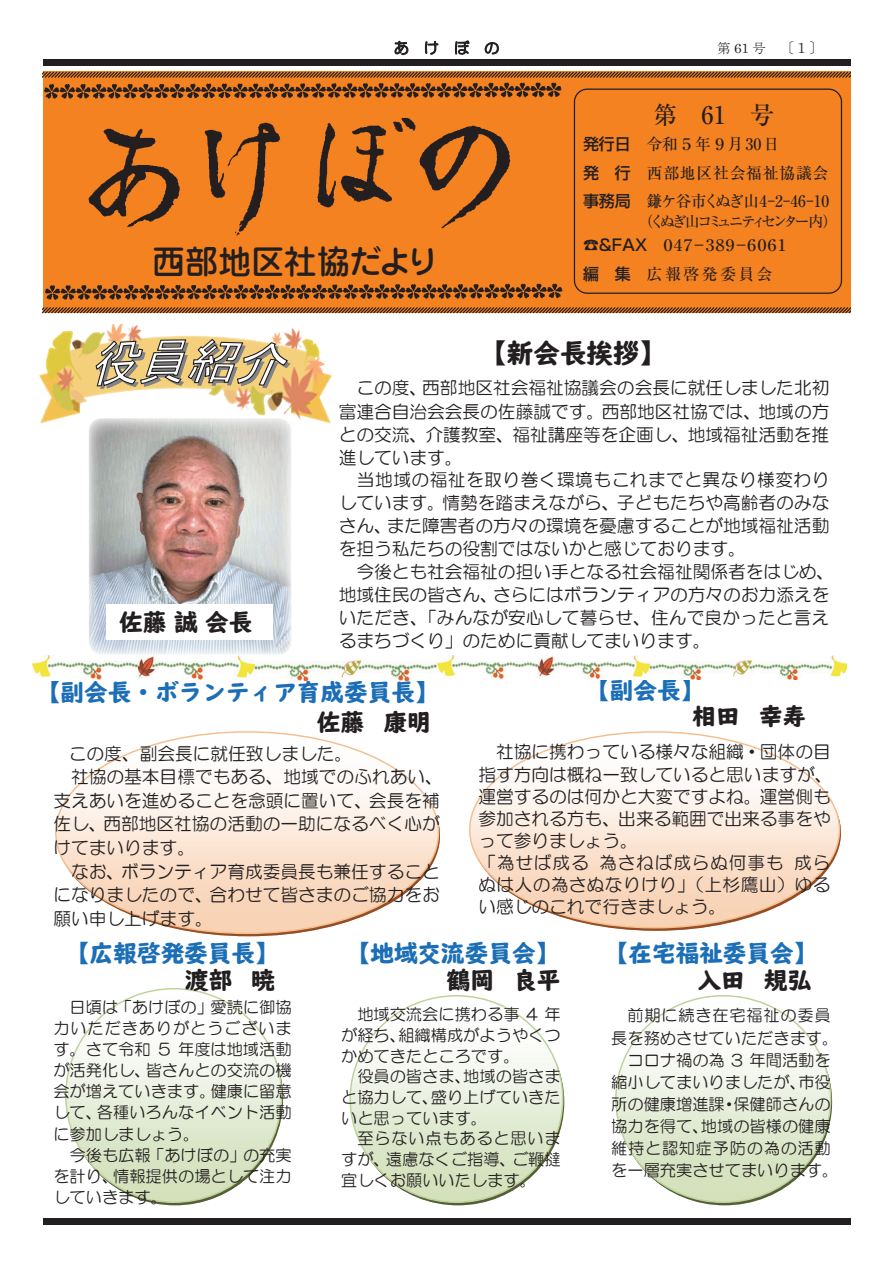
<style>
.page{position:relative;width:893px;height:1263px;background:#fff}
.page>*{position:absolute;margin:0;border:0;box-sizing:border-box;transform-origin:0 0}
.t1{font:500 33px "Jun 34 Pro";color:#231f20}
.t2{font:800 26.55px "UD Digi Kyokasho Std N";color:#231f20}
.t3{font:500 24.3px "Ryumin Pr 6";color:#231f20}
.t4{font:800 23.7px "UD Digi Kyokasho Std N";color:#1c6fb6}
.t5{font:800 23.7px "UD Digi Kyokasho Std N";color:#231f20}
.t6{font:17.7px/22.2px "HG Maru Gothic MPRO";color:#231f20;text-align:justify}
.t7{font:16.2px/21px "HG Maru Gothic MPRO";color:#231f20;text-align:justify}
.t8{font:500 15.9px/28.7px "Ryumin Pr 6";letter-spacing:.035em;color:#231f20}
.t9{font:500 15.9px/28.7px "Ryumin Pr 6";letter-spacing:-.37em;color:#231f20}
.t10{font:15px "MS Mincho";color:#231f20}
.t11{font:15px "HG Maru Gothic MPRO";color:#231f20}
.t12{font:500 14.85px "Ryumin Pr 6";letter-spacing:-.235em;color:#231f20}
.s1{font-size:13.5px}
.s2{font-family:"Century";font-size:13.5px}
.s3{font-family:"Shin Go Pr 6"}
.s4{font-size:15.9px}
</style>
<div class="page">
<img style="left:89px;top:428px;width:202px;height:227px">
<img style="left:39px;top:324px;width:293px;height:104px">
<svg style="left:95px;top:338px;width:195px;height:51px;background:#bbab88"></svg>
<div style="left:107px;top:605px;width:166px;height:35px;background:#fff"></div>
<img style="left:32px;top:655px;width:406px;height:25px">
<img style="left:438px;top:655px;width:408px;height:24px">
<img style="left:67px;top:991px;width:216px;height:214px">
<img style="left:66px;top:989px;width:104px;height:126px">
<img style="left:352px;top:999px;width:212px;height:206px">
<img style="left:351px;top:996px;width:102px;height:123px">
<img style="left:617px;top:999px;width:215px;height:206px">
<img style="left:616px;top:996px;width:103px;height:123px">
<img style="left:57px;top:735px;width:383px;height:201px">
<img style="left:60px;top:732px;width:181px;height:79px">
<img style="left:471px;top:735px;width:370px;height:196px">
<img style="left:471px;top:732px;width:177px;height:86px">
<div style="left:43px;top:72px;width:807px;height:241px;background:#f58220"></div>
<svg style="left:43px;top:72px;width:807px;height:6px;background:#905220"></svg>
<svg style="left:43px;top:307px;width:807px;height:6px;background:#905220"></svg>
<div style="left:574px;top:89px;width:268px;height:205px;border:1px solid #231f20;border-radius:13px"></div>
<img style="left:44px;top:82px;width:519px;height:218px">
<hr style="left:43px;top:65px;width:807px;height:1px;background:#231f20">
<div style="left:43px;top:59px;width:807px;height:5px;background:#231f20"></div>
<svg style="left:395px;top:40px;width:13px;height:15px"></svg>
<svg style="left:425px;top:41px;width:13px;height:14px"></svg>
<svg style="left:455px;top:41px;width:14px;height:14px"></svg>
<svg style="left:485px;top:42px;width:14px;height:12px"></svg>
<hr style="left:43px;top:1218px;width:807px;height:1px;background:#231f20">
<div style="left:43px;top:1220px;width:807px;height:5px;background:#231f20"></div>
<p class="t11" style="left:394px;top:40px;width:107px">あけぼの</p>
<p class="t10" style="left:717px;top:40px;width:109px"><span class="s1">第</span> <span class="s2">61</span> <span class="s1">号</span> 〔１〕</p>
<h1 class="t1" style="left:152px;top:235px;width:289px">西部地区社協だより</h1>
<h3 class="t3" style="left:653px;top:96px;width:123px">第　61　号</h3>
<p class="t8" style="left:583px;top:129px;width:248px"><span class="s3">発行日　</span>令和５年９月 30日<br><span class="s3">発　行　</span>西部地区社会福祉協議会<span class="s3">事務局</span> 鎌ケ谷市くぬぎ山4-2-46-10</p>
<p class="t12" style="left:598px;top:209px;width:241px"><span class="s4">　　　</span>（くぬぎ山コミュニティセンター内）</p>
<p class="t9" style="left:583px;top:230px;width:209px"><span class="s3">☎＆FAX　</span>０４７－３８９－６０６１<span class="s3">編　集　</span>広報啓発委員会</p>
<h3 class="t5" style="left:119px;top:603px;width:135px">佐藤 誠 会長</h3>
<h2 class="t2" style="left:480px;top:332px;width:187px">【新会長挨拶】</h2>
<p class="t6" style="left:339px;top:375px;width:492px;line-height:23.2px;text-indent:18px">この度、西部地区社会福祉協議会の会長に就任しました北初富連合自治会会長の佐藤誠です。西部地区社協では、地域の方との交流、介護教室、福祉講座等を企画し、地域福祉活動を推進しています。</p>
<p class="t6" style="left:339px;top:469px;width:492px;line-height:23px;text-indent:18px">当地域の福祉を取り巻く環境もこれまでと異なり様変わりしています。情勢を踏まえながら、子どもたちや高齢者のみなさん、また障害者の方々の環境を憂慮することが地域福祉活動を担う私たちの役割ではないかと感じております。</p>
<p class="t6" style="left:339px;top:560px;width:497px;line-height:23px;text-align:left;text-indent:18px">今後とも社会福祉の担い手となる社会福祉関係者をはじめ、地域住民の皆さん、さらにはボランティアの方々のお力添えをいただき、「みんなが安心して暮らせ、住んで良かったと言えるまちづくり」のために貢献してまいります。</p>
<h3 class="t4" style="left:37px;top:674px;width:403px">【副会長・ボランティア育成委員長】</h3>
<h3 class="t5" style="left:317px;top:704px;width:115px">佐藤 康明</h3>
<p class="t6" style="left:69px;top:742px;width:285px">この度、副会長に就任致しました。</p>
<p class="t6" style="left:71px;top:766px;width:373px">社協の基本目標でもある、地域でのふれあい、</p>
<p class="t6" style="left:53px;top:789px;width:388px">支えあいを進めることを念頭に置いて、会長を補</p>
<p class="t6" style="left:53px;top:813px;width:388px">佐し、西部地区社協の活動の一助になるべく心が</p>
<p class="t6" style="left:53px;top:836px;width:143px">けてまいります。</p>
<p class="t6" style="left:71px;top:860px;width:370px">なお、ボランティア育成委員長も兼任すること</p>
<p class="t6" style="left:53px;top:884px;width:388px">になりましたので、合わせて皆さまのご協力をお</p>
<p class="t6" style="left:53px;top:907px;width:161px">願い申し上げます。</p>
<h3 class="t4" style="left:586px;top:672px;width:120px">【副会長】</h3>
<h3 class="t5" style="left:692px;top:698px;width:115px">相田 幸寿</h3>
<p class="t6" style="left:478px;top:741px;width:356px;text-align:left;text-indent:18px">社協に携わっている様々な組織・団体の目指す方向は概ね一致していると思いますが、運営するのは何かと大変ですよね。運営側も参加される方も、出来る範囲で出来る事をやって参りましょう。<br>「為せば成る為さねば成らぬ何事も成らぬは人の為さぬなりけり」（上杉鷹山）ゆるい感じのこれで行きましょう。</p>
<h3 class="t4" style="left:66px;top:935px;width:214px">【広報啓発委員長】</h3>
<h3 class="t4" style="left:347px;top:935px;width:214px">【地域交流委員会】</h3>
<h3 class="t5" style="left:447px;top:962px;width:115px">鶴岡 良平</h3>
<h3 class="t5" style="left:185px;top:962px;width:92px">渡部 暁</h3>
<p class="t7" style="left:53px;top:997px;width:240px;text-indent:16px">日頃は「あけぼの」愛読に御協力いただきありがとうございます。さて令和 5 年度は地域活動が活発化し、皆さんとの交流の機会が増えていきます。健康に留意して、各種いろんなイベント活動に参加しましょう。</p>
<p class="t7" style="left:53px;top:1144px;width:240px;text-indent:16px">今後も広報「あけぼの」の充実を計り、情報提供の場として注力していきます。</p>
<p class="t7" style="left:341px;top:1004px;width:221px;text-indent:16px">地域交流会に携わる事 4 年が経ち、組織構成がようやくつかめてきたところです。</p>
<p class="t7" style="left:341px;top:1066px;width:221px;text-indent:16px">役員の皆さま、地域の皆さまと協力して、盛り上げていきたいと思っています。</p>
<p class="t7" style="left:341px;top:1128px;width:221px;text-indent:16px">至らない点もあると思いますが、遠慮なくご指導、ご鞭撻宜しくお願いいたします。</p>
<h3 class="t4" style="left:605px;top:935px;width:214px">【在宅福祉委員会】</h3>
<h3 class="t5" style="left:698px;top:962px;width:115px">入田 規弘</h3>
<p class="t7" style="left:611px;top:1004px;width:229px;line-height:22.2px;text-align:center">前期に続き在宅福祉の委員<br>長を務めさせていただきます。コロナ禍の為 3 年間活動を<br>縮小してまいりましたが、市役所の健康増進課・保健師さんの協力を得て、地域の皆様の健康維持と認知症予防の為の活動を一層充実させてまいります。</p>
</div>
